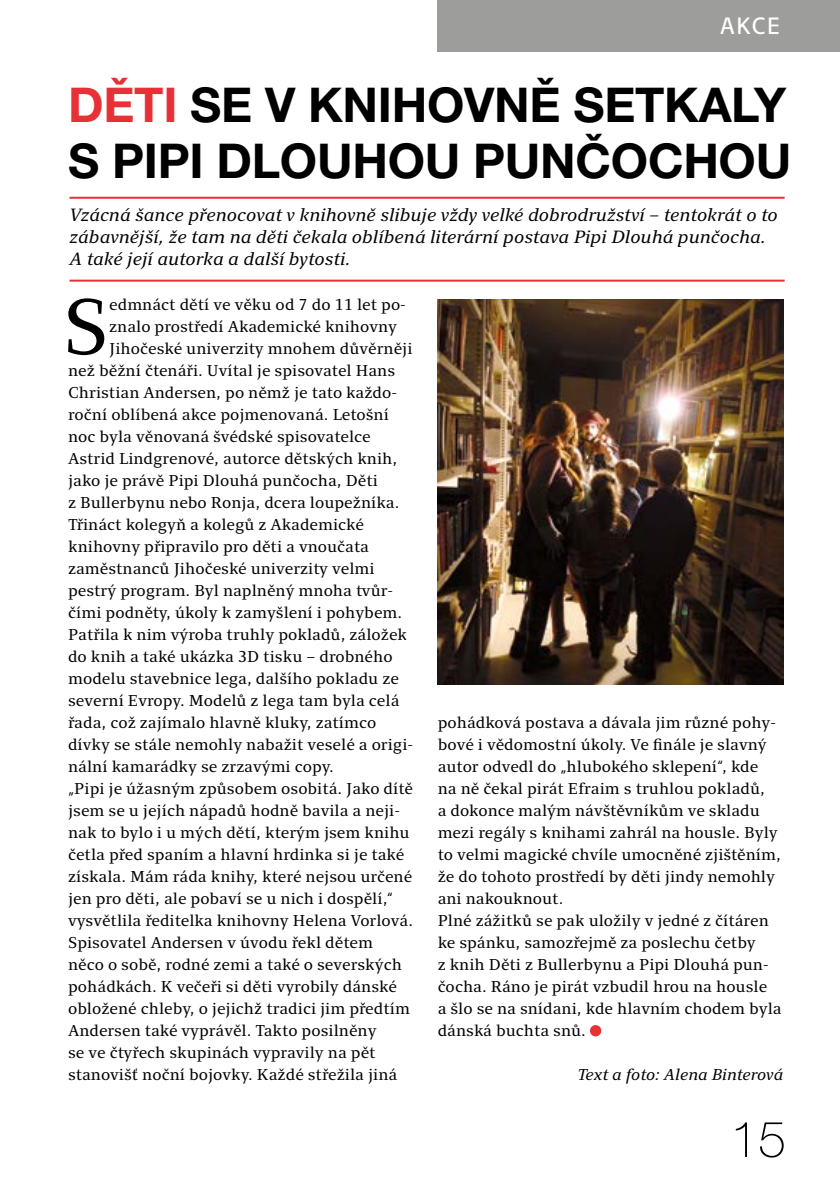
<style>
.page{position:relative;width:840px;height:1191px;background:#fff}
.page>*{position:absolute;margin:0;border:0;box-sizing:border-box;transform-origin:0 0}
.t1{font:80.2px "Clara Serif";color:#000}
.t2{font:100 50px "Helvetica Neue LT Pro";color:#000}
.t3{font:700 48px/56px "Helvetica Neue LT Pro";letter-spacing:-.005em;color:#000}
.t4{font:24px "Clara Sans";color:#fff}
.t5{font:italic 18px/22px "Clara Serif";color:#000}
.t6{font:16px/22px "Clara Serif";color:#000}
.t7{font:italic 16px "Clara Serif";color:#000}
.s1{color:#e73137}
</style>
<div class="page">
<div style="left:437px;top:0;width:402px;height:51px;background:#9d9d9c"></div>
<hr style="left:69px;top:197px;width:715px;height:2px;background:#e73137">
<hr style="left:69px;top:280px;width:715px;height:2px;background:#e73137">
<div style="left:589px;top:1025px;width:12px;height:11px;background:#e73137;border-radius:50%"></div>
<img style="left:437px;top:299px;width:345px;height:385px">
<h3 class="t4" style="left:719px;top:13px;width:62px">AKCE</h3>
<h3 class="t3" style="left:68px;top:76px;width:724px"><span class="s1">DĚTI</span> SE V KNIHOVNĚ SETKALY<br>S PIPI DLOUHOU PUNČOCHOU</h3>
<p class="t5" style="left:69px;top:205px;width:709px">Vzácná šance přenocovat v knihovně slibuje vždy velké dobrodružství – tentokrát o to zábavnější, že tam na děti čekala oblíbená literární postava Pipi Dlouhá punčocha.<br>A také její autorka a další bytosti.</p>
<h1 class="t1" style="left:63px;top:283px;width:48px">S</h1>
<p class="t6" style="left:109px;top:294px;width:298px">edmnáct dětí ve věku od 7 do 11 let po-</p>
<p class="t6" style="left:109px;top:316px;width:289px">znalo prostředí Akademické knihovny</p>
<p class="t6" style="left:109px;top:338px;width:304px">Jihočeské univerzity mnohem důvěrněji</p>
<p class="t6" style="left:68px;top:360px;width:328px">než běžní čtenáři. Uvítal je spisovatel Hans</p>
<p class="t6" style="left:68px;top:382px;width:330px">Christian Andersen, po němž je tato každo-</p>
<p class="t6" style="left:68px;top:404px;width:322px">roční oblíbená akce pojmenovaná. Letošní</p>
<p class="t6" style="left:68px;top:426px;width:304px">noc byla věnovaná švédské spisovatelce</p>
<p class="t6" style="left:68px;top:448px;width:330px">Astrid Lindgrenové, autorce dětských knih,</p>
<p class="t6" style="left:68px;top:470px;width:311px">jako je právě Pipi Dlouhá punčocha, Děti</p>
<p class="t6" style="left:68px;top:492px;width:332px">z Bullerbynu nebo Ronja, dcera loupežníka.</p>
<p class="t6" style="left:68px;top:514px;width:297px">Třináct kolegyň a kolegů z Akademické</p>
<p class="t6" style="left:68px;top:536px;width:302px">knihovny připravilo pro děti a vnoučata</p>
<p class="t6" style="left:68px;top:558px;width:308px">zaměstnanců Jihočeské univerzity velmi</p>
<p class="t6" style="left:68px;top:580px;width:326px">pestrý program. Byl naplněný mnoha tvůr-</p>
<p class="t6" style="left:68px;top:602px;width:335px">čími podněty, úkoly k zamyšlení i pohybem.</p>
<p class="t6" style="left:68px;top:624px;width:340px">Patřila k nim výroba truhly pokladů, záložek</p>
<p class="t6" style="left:68px;top:646px;width:326px">do knih a také ukázka 3D tisku – drobného</p>
<p class="t6" style="left:68px;top:668px;width:332px">modelu stavebnice lega, dalšího pokladu ze</p>
<p class="t6" style="left:68px;top:690px;width:333px">severní Evropy. Modelů z lega tam byla celá</p>
<p class="t6" style="left:68px;top:712px;width:309px">řada, což zajímalo hlavně kluky, zatímco</p>
<p class="t6" style="left:68px;top:734px;width:346px">dívky se stále nemohly nabažit veselé a origi-</p>
<p class="t6" style="left:68px;top:756px;width:267px">nální kamarádky se zrzavými copy.</p>
<p class="t6" style="left:68px;top:778px;width:346px">„Pipi je úžasným způsobem osobitá. Jako dítě</p>
<p class="t6" style="left:68px;top:800px;width:333px">jsem se u jejích nápadů hodně bavila a neji-</p>
<p class="t6" style="left:68px;top:822px;width:343px">nak to bylo i u mých dětí, kterým jsem knihu</p>
<p class="t6" style="left:68px;top:844px;width:337px">četla před spaním a hlavní hrdinka si je také</p>
<p class="t6" style="left:68px;top:866px;width:345px">získala. Mám ráda knihy, které nejsou určené</p>
<p class="t6" style="left:68px;top:888px;width:326px">jen pro děti, ale pobaví se u nich i dospělí,“</p>
<p class="t6" style="left:68px;top:910px;width:346px">vysvětlila ředitelka knihovny Helena Vorlová.</p>
<p class="t6" style="left:68px;top:932px;width:306px">Spisovatel Andersen v úvodu řekl dětem</p>
<p class="t6" style="left:68px;top:954px;width:335px">něco o sobě, rodné zemi a také o severských</p>
<p class="t6" style="left:68px;top:976px;width:330px">pohádkách. K večeři si děti vyrobily dánské</p>
<p class="t6" style="left:68px;top:998px;width:343px">obložené chleby, o jejichž tradici jim předtím</p>
<p class="t6" style="left:68px;top:1020px;width:310px">Andersen také vyprávěl. Takto posilněny</p>
<p class="t6" style="left:68px;top:1042px;width:309px">se ve čtyřech skupinách vypravily na pět</p>
<p class="t6" style="left:68px;top:1064px;width:330px">stanovišť noční bojovky. Každé střežila jiná</p>
<p class="t6" style="left:437px;top:712px;width:345px">pohádková postava a dávala jim různé pohy&shy;bové i vědomostní úkoly. Ve finále je slavný autor odvedl do „hlubokého sklepení“, kde<br>na ně čekal pirát Efraim s truhlou pokladů,<br>a dokonce malým návštěvníkům ve skladu mezi regály s knihami zahrál na housle. Byly to velmi magické chvíle umocněné zjištěním, že do tohoto prostředí by děti jindy nemohly ani nakouknout.<br>Plné zážitků se pak uložily v jedné z čítáren ke spánku, samozřejmě za poslechu četby<br>z knih Děti z Bullerbynu a Pipi Dlouhá pun&shy;čocha. Ráno je pirát vzbudil hrou na housle<br>a šlo se na snídani, kde hlavním chodem byla dánská buchta snů.</p>
<p class="t7" style="left:577px;top:1066px;width:207px">Text a foto: Alena Binterová</p>
<h2 class="t2" style="left:730px;top:1109px;width:57px">15</h2>
</div>
